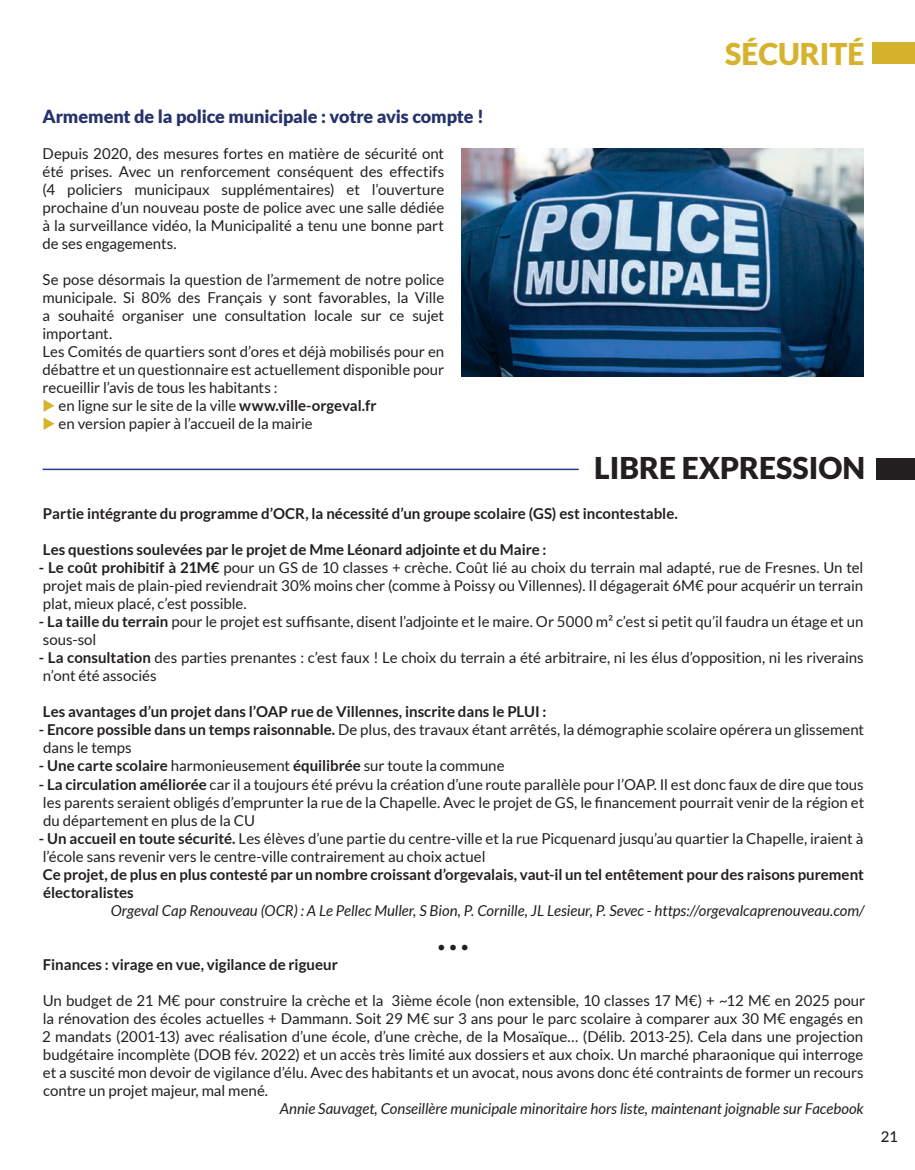
<style>
.page{position:relative;width:915px;height:1170px;background:#fff}
.page>*{position:absolute;margin:0;border:0;box-sizing:border-box;transform-origin:0 0}
.t1{font:900 30px "Lato";color:#231f20}
.t2{font:900 30px "Lato";color:#d5b32c}
.t3{font:900 18px "Lato";letter-spacing:-.01em;color:#26326c}
.t4{font:15px/18px "Lato";letter-spacing:-.005em;color:#231f20}
.t5{font:700 15px/18px "Lato";color:#231f20}
.t6{font:italic 15px "Lato";color:#231f20}
.t7{font:500 15px "Lato";color:#231f20}
.s1{color:#d5b32c}
.s2{font-weight:700}
</style>
<div class="page">
<div style="left:872px;top:43px;width:42px;height:21px;background:#d5b32c"></div>
<div style="left:876px;top:458px;width:38px;height:21px;background:#231f20"></div>
<img style="left:461px;top:149px;width:402px;height:227px">
<hr style="left:43px;top:468px;width:535px;height:2px;background:#253f8e">
<h1 class="t2" style="left:725px;top:36px;width:141px">SÉCURITÉ</h1>
<p class="t3" style="left:43px;top:106px;width:442px">Armement de la police municipale : votre avis compte !</p>
<p class="t4" style="left:43px;top:144px;width:403px;text-align:justify">Depuis 2020, des mesures fortes en matière de sécurité ont été prises. Avec un renforcement conséquent des effectifs (4 policiers municipaux supplémentaires) et l’ouverture prochaine d’un nouveau poste de police avec une salle dédiée à la surveillance vidéo, la Municipalité a tenu une bonne part de ses engagements.</p>
<p class="t4" style="left:43px;top:270px;width:403px">Se pose désormais la question de l’armement de notre police municipale. Si 80% des Français y sont favorables, la Ville a souhaité organiser une consultation locale sur ce sujet important.<br>Les Comités de quartiers sont d’ores et déjà mobilisés pour en débattre et un questionnaire est actuellement disponible pour recueillir l’avis de tous les habitants :</p>
<p class="t4" style="left:43px;top:396px;width:335px"><span class="s1">◆</span> en ligne sur le site de la ville <span class="s2">www.ville-orgeval.fr</span></p>
<p class="t4" style="left:43px;top:414px;width:271px"><span class="s1">◆</span> en version papier à l’accueil de la mairie</p>
<h1 class="t1" style="left:594px;top:451px;width:272px">LIBRE EXPRESSION</h1>
<p class="t5" style="left:43px;top:504px;width:636px">Partie intégrante du programme d’OCR, la nécessité d’un groupe scolaire (GS) est incontestable.</p>
<p class="t5" style="left:43px;top:540px;width:505px">Les questions soulevées par le projet de Mme Léonard adjointe et du Maire :</p>
<p class="t4" style="left:39px;top:558px;width:825px;text-align:justify"><span class="s2">- Le coût prohibitif à 21M€</span> pour un GS de 10 classes + crèche. Coût lié au choix du terrain mal adapté, rue de Fresnes. Un tel projet mais de plain-pied reviendrait 30% moins cher (comme à Poissy ou Villennes). Il dégagerait 6M€ pour acquérir un terrain plat, mieux placé, c’est possible.</p>
<p class="t4" style="left:39px;top:612px;width:825px"><span class="s2">- La taille du terrain</span> pour le projet est suffisante, disent l’adjointe et le maire. Or 5000 m² c’est si petit qu’il faudra un étage et un sous-sol</p>
<p class="t4" style="left:39px;top:648px;width:826px"><span class="s2">- La consultation</span> des parties prenantes : c’est faux ! Le choix du terrain a été arbitraire, ni les élus d’opposition, ni les riverains n’ont été associés</p>
<p class="t5" style="left:43px;top:702px;width:505px">Les avantages d’un projet dans l’OAP rue de Villennes, inscrite dans le PLUI :</p>
<p class="t4" style="left:39px;top:720px;width:826px"><span class="s2">- Encore possible dans un temps raisonnable.</span> De plus, des travaux étant arrêtés, la démographie scolaire opérera un glissement dans le temps</p>
<p class="t4" style="left:39px;top:756px;width:467px"><span class="s2">- Une carte scolaire</span> harmonieusement <span class="s2">équilibrée</span> sur toute la commune</p>
<p class="t4" style="left:39px;top:774px;width:826px;text-align:justify"><span class="s2">- La circulation améliorée</span> car il a toujours été prévu la création d’une route parallèle pour l’OAP. Il est donc faux de dire que tous les parents seraient obligés d’emprunter la rue de la Chapelle. Avec le projet de GS, le financement pourrait venir de la région et du département en plus de la CU</p>
<p class="t4" style="left:39px;top:828px;width:825px"><span class="s2">- Un accueil en toute sécurité.</span> Les élèves d’une partie du centre-ville et la rue Picquenard jusqu’au quartier la Chapelle, iraient à l’école sans revenir vers le centre-ville contrairement au choix actuel</p>
<p class="t5" style="left:43px;top:864px;width:822px">Ce projet, de plus en plus contesté par un nombre croissant d’orgevalais, vaut-il un tel entêtement pour des raisons purement électoralistes</p>
<p class="t6" style="left:111px;top:901px;width:754px">Orgeval Cap Renouveau (OCR) : A Le Pellec Muller, S Bion, P. Cornille, JL Lesieur, P. Sevec - https://orgevalcaprenouveau.com/</p>
<p class="t4" style="left:437px;top:936px;width:33px">•• •</p>
<p class="t5" style="left:43px;top:954px;width:296px">Finances : virage en vue, vigilance de rigueur</p>
<p class="t4" style="left:42px;top:990px;width:824px">Un budget de 21 M€ pour construire la crèche et la 3ième école (non extensible, 10 classes 17 M€) + ~12 M€ en 2025 pour la rénovation des écoles actuelles + Dammann. Soit 29 M€ sur 3 ans pour le parc scolaire à comparer aux 30 M€ engagés en 2 mandats (2001-13) avec réalisation d’une école, d’une crèche, de la Mosaïque… (Délib. 2013-25). Cela dans une projection budgétaire incomplète (DOB fév. 2022) et un accès très limité aux dossiers et aux choix. Un marché pharaonique qui interroge et a suscité mon devoir de vigilance d’élu. Avec des habitants et un avocat, nous avons donc été contraints de former un recours contre un projet majeur, mal mené.</p>
<p class="t6" style="left:279px;top:1099px;width:585px">Annie Sauvaget, Conseillère municipale minoritaire hors liste, maintenant joignable sur Facebook</p>
<p class="t7" style="left:880px;top:1125px;width:19px">21</p>
</div>
